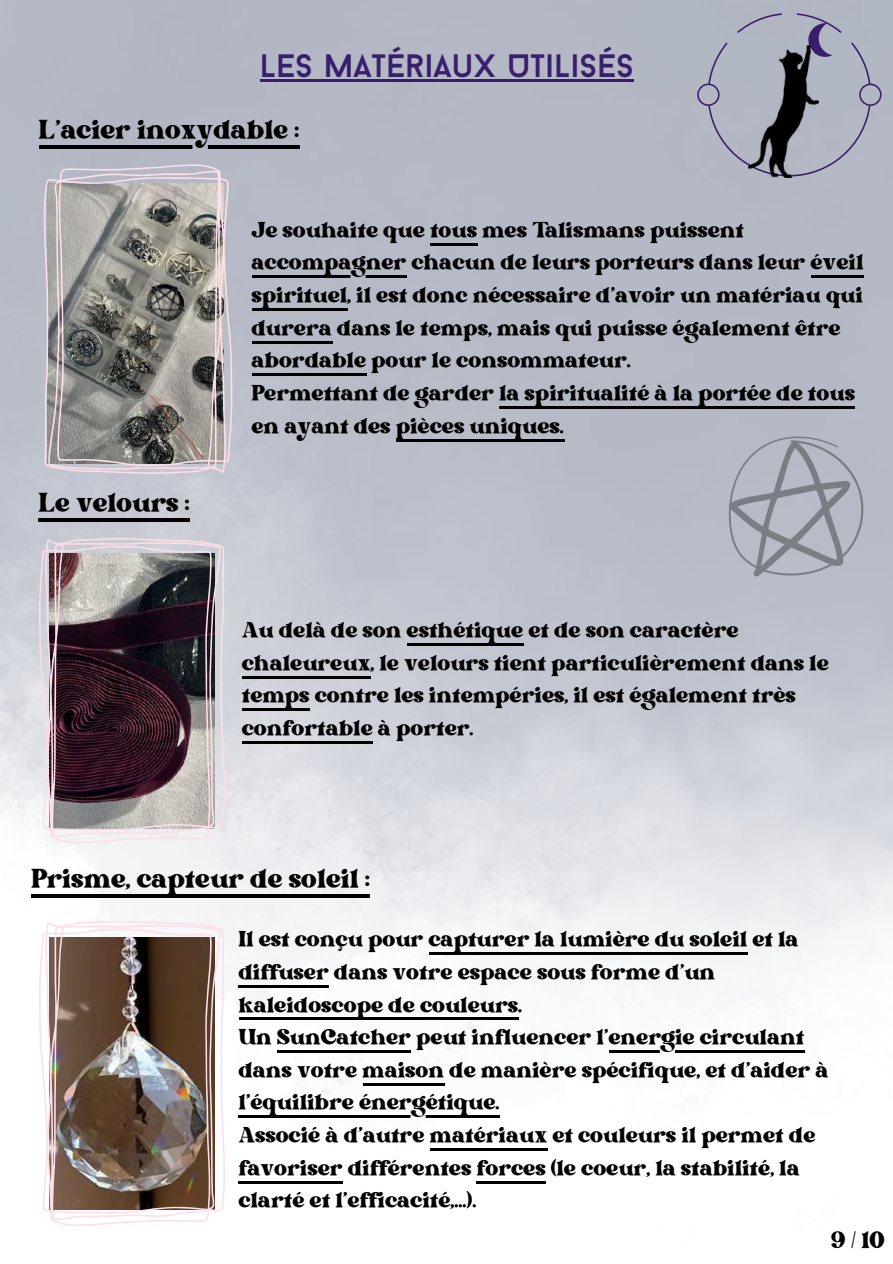
<style>
.page{position:relative;width:893px;height:1264px;background:#fff}
.page>*{position:absolute;margin:0;border:0;box-sizing:border-box;transform-origin:0 0}
.t1{font:36.9px "Bright";color:#000}
.t2{font:33px "Bright";color:#000}
.t3{font:32.4px "Baron Neue";color:#391e6d}
.t4{font:30.45px/32.7px "Bright";color:#000}
</style>
<div class="page">
<img style="left:0;top:0;width:892px;height:1226px">
<svg style="left:697px;top:13px;width:184px;height:163px;background:#abafbe"></svg>
<img style="left:749px;top:45px;width:69px;height:132px">
<svg style="left:44px;top:164px;width:188px;height:310px;background:#959390"></svg>
<svg style="left:39px;top:538px;width:186px;height:305px;background:#74676d"></svg>
<svg style="left:728px;top:435px;width:135px;height:141px;background:#a8acb7"></svg>
<hr style="left:39px;top:518px;width:151px;height:4px;background:#000">
<hr style="left:260px;top:79px;width:373px;height:2px;background:#391e6d">
<hr style="left:39px;top:145px;width:260px;height:4px;background:#000">
<hr style="left:430px;top:243px;width:47px;height:2px;background:#000">
<hr style="left:252px;top:276px;width:154px;height:2px;background:#000">
<hr style="left:810px;top:276px;width:53px;height:2px;background:#000">
<hr style="left:252px;top:308px;width:95px;height:2px;background:#000">
<hr style="left:252px;top:341px;width:80px;height:2px;background:#000">
<hr style="left:252px;top:373px;width:114px;height:3px;background:#000">
<hr style="left:499px;top:406px;width:356px;height:2px;background:#000">
<hr style="left:396px;top:439px;width:168px;height:2px;background:#000">
<hr style="left:407px;top:643px;width:116px;height:2px;background:#000">
<hr style="left:242px;top:676px;width:129px;height:2px;background:#000">
<hr style="left:242px;top:708px;width:68px;height:3px;background:#000">
<hr style="left:242px;top:741px;width:131px;height:2px;background:#000">
<img style="left:39px;top:921px;width:186px;height:304px">
<hr style="left:31px;top:894px;width:339px;height:4px;background:#000">
<hr style="left:429px;top:952px;width:318px;height:2px;background:#000">
<hr style="left:239px;top:985px;width:90px;height:2px;background:#000">
<hr style="left:239px;top:1017px;width:279px;height:3px;background:#000">
<hr style="left:277px;top:1050px;width:134px;height:2px;background:#000">
<hr style="left:608px;top:1050px;width:196px;height:2px;background:#000">
<hr style="left:362px;top:1083px;width:82px;height:2px;background:#000">
<hr style="left:239px;top:1115px;width:261px;height:2px;background:#000">
<hr style="left:430px;top:1148px;width:117px;height:2px;background:#000">
<hr style="left:239px;top:1180px;width:104px;height:3px;background:#000">
<hr style="left:477px;top:1180px;width:69px;height:3px;background:#000">
<p class="t3" style="left:260px;top:52px;width:375px">LES MATÉRIAUX UTILISÉS</p>
<p class="t1" style="left:39px;top:114px;width:262px">L’acier inoxydable :</p>
<p class="t1" style="left:39px;top:487px;width:152px">Le velours :</p>
<p class="t4" style="left:252px;top:215px;width:613px">Je souhaite que tous mes Talismans puissent accompagner chacun de leurs porteurs dans leur éveil spirituel, il est donc nécessaire d’avoir un matériau qui durera dans le temps, mais qui puisse également être abordable pour le consommateur.<br>Permettant de garder la spiritualité à la portée de tous en ayant des pièces uniques.</p>
<p class="t4" style="left:242px;top:615px;width:588px">Au delà de son esthétique et de son caractère chaleureux, le velours tient particulièrement dans le temps contre les intempéries, il est également très confortable à porter.</p>
<p class="t1" style="left:31px;top:862px;width:340px">Prisme, capteur de soleil :</p>
<p class="t4" style="left:239px;top:924px;width:591px">Il est conçu pour capturer la lumière du soleil et la diffuser dans votre espace sous forme d’un kaleidoscope de couleurs.<br>Un SunCatcher peut influencer l’energie circulant dans votre maison de manière spécifique, et d’aider à l’équilibre énergétique.<br>Associé à d’autre matériaux et couleurs il permet de favoriser différentes forces (le coeur, la stabilité, la clarté et l’efficacité,...).</p>
<p class="t2" style="left:831px;top:1226px;width:55px">9/10</p>
</div>
